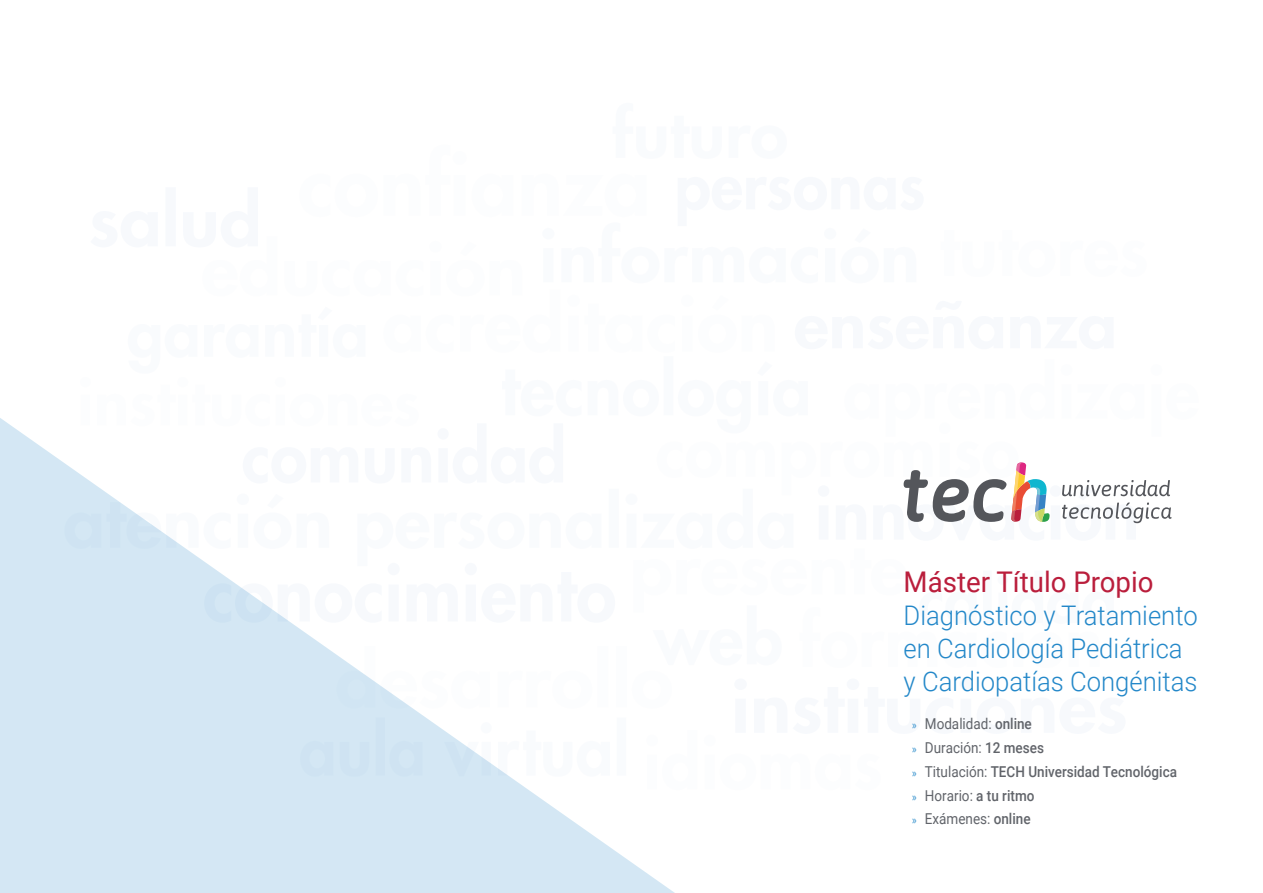
<style>
.page{position:relative;width:1263px;height:893px;background:#fff}
.page>*{position:absolute;margin:0;border:0;box-sizing:border-box;transform-origin:0 0}
.t1{font:28.5px "Roboto";color:#ba1e3c}
.t2{font:300 27px/33px "Roboto";color:#2488c9;scale:.95 1}
.t3{font:500 15px/23.7px "Roboto";color:#61646a;scale:.9 1}
.s1{font-family:"Myriad Pro";font-weight:400;font-size:12px;color:#2488c9}
.s2{font-weight:400}
</style>
<div class="page">
<svg style="left:0;top:418px;width:675px;height:475px;background:#d8e9f5"></svg>
<svg style="left:64px;top:418px;width:1108px;height:372px"></svg>
<h1 class="t1" style="left:904px;top:562px;width:251px">Máster Título Propio</h1>
<h2 class="t2" style="left:904px;top:598px;width:311px">Diagnóstico y Tratamiento en Cardiología Pediátrica y Cardiopatías Congénitas</h2>
<p class="t3" style="left:912px;top:712px;width:296px"><span class="s1">»</span> <span class="s2">Modalidad:</span> online<br><span class="s1">»</span> <span class="s2">Duración:</span> 12 meses<br><span class="s1">»</span> <span class="s2">Titulación:</span> TECH Universidad Tecnológica <span class="s1">»</span> <span class="s2">Horario:</span> a tu ritmo<br><span class="s1">»</span> <span class="s2">Exámenes:</span> online</p>
</div>
